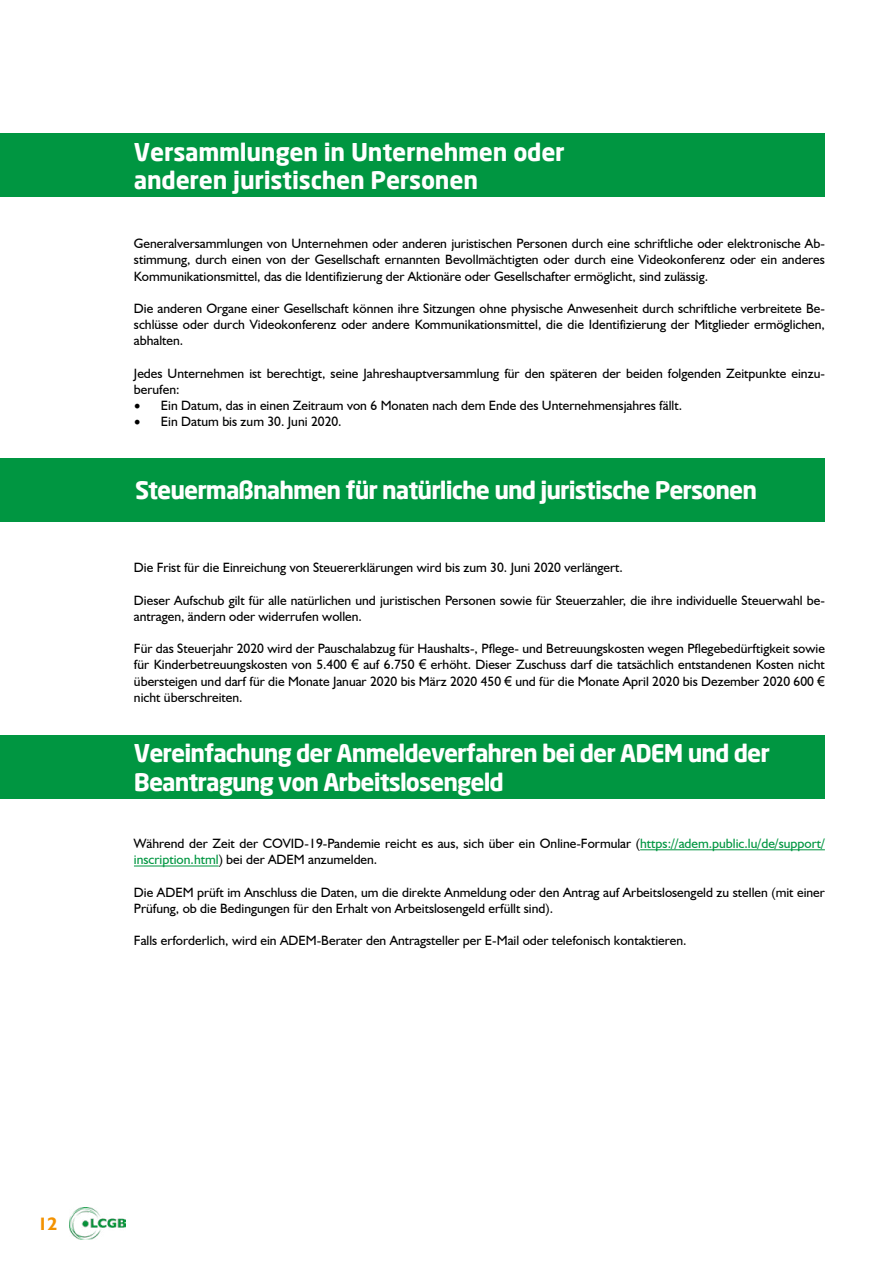
<style>
.page{position:relative;width:893px;height:1263px;background:#fff}
.page>*{position:absolute;margin:0;border:0;box-sizing:border-box;transform-origin:0 0}
.t1{font:700 24px/28.8px "Neo Sans";letter-spacing:-.04em;color:#fff}
.t2{font:700 24px/28.8px "Neo Sans";letter-spacing:-.01em;color:#fff}
.t3{font:700 18px "Humanist 521 BT";color:#f39200}
.t4{font:13.5px/16.2px "Humanist 521 BT";color:#000}
.s1{font-family:"Minion Pro";font-size:18px}
.s2{font-family:"Arial"}
.s3{color:#009641}
</style>
<div class="page">
<img style="left:69px;top:1207px;width:57px;height:33px">
<div style="left:0;top:458px;width:825px;height:63px;background:#009641"></div>
<div style="left:0;top:133px;width:825px;height:64px;background:#009641"></div>
<hr style="left:640px;top:849px;width:185px;height:1px;background:#009641">
<hr style="left:134px;top:865px;width:85px;height:1px;background:#009641">
<div style="left:0;top:735px;width:825px;height:64px;background:#009641"></div>
<h1 class="t2" style="left:134px;top:137px;width:432px">Versammlungen in Unternehmen oder anderen juristischen Personen</h1>
<p class="t4" style="left:134px;top:235px;width:692px;text-align:justify">Generalversammlungen von Unternehmen oder anderen juristischen Personen durch eine schriftliche oder elektronische Ab&shy;stimmung, durch einen von der Gesellschaft ernannten Bevollmächtigten oder durch eine Videokonferenz oder ein anderes Kommunikationsmittel, das die Identifizierung der Aktionäre oder Gesellschafter ermöglicht, sind zulässig.</p>
<p class="t4" style="left:134px;top:300px;width:692px;text-align:justify">Die anderen Organe einer Gesellschaft können ihre Sitzungen ohne physische Anwesenheit durch schriftliche verbreitete Be&shy;schlüsse oder durch Videokonferenz oder andere Kommunikationsmittel, die die Identifizierung der Mitglieder ermöglichen, abhalten.</p>
<p class="t4" style="left:134px;top:365px;width:692px">Jedes Unternehmen ist berechtigt, seine Jahreshauptversammlung für den späteren der beiden folgenden Zeitpunkte einzu&shy;berufen:</p>
<p class="t4" style="left:134px;top:397px;width:550px"><span class="s1">•</span> Ein Datum, das in einen Zeitraum von 6 Monaten nach dem Ende des Unternehmensjahres fällt.</p>
<p class="t4" style="left:134px;top:413px;width:209px"><span class="s1">•</span> Ein Datum bis zum 30. Juni 2020.</p>
<h1 class="t1" style="left:135px;top:475px;width:624px">Steuermaßnahmen für natürliche und juristische Personen</h1>
<p class="t4" style="left:134px;top:559px;width:491px">Die Frist für die Einreichung von Steuererklärungen wird bis zum 30. Juni 2020 verlängert.</p>
<p class="t4" style="left:134px;top:592px;width:692px">Dieser Aufschub gilt für alle natürlichen und juristischen Personen sowie für Steuerzahler, die ihre individuelle Steuerwahl be&shy;antragen, ändern oder widerrufen wollen.</p>
<p class="t4" style="left:134px;top:640px;width:692px;text-align:justify">Für das Steuerjahr 2020 wird der Pauschalabzug für Haushalts-, Pflege- und Betreuungskosten wegen Pflegebedürftigkeit sowie für Kinderbetreuungskosten von 5.400 <span class="s2">€</span> auf 6.750 <span class="s2">€</span> erhöht. Dieser Zuschuss darf die tatsächlich entstandenen Kosten nicht übersteigen und darf für die Monate Januar 2020 bis März 2020 450 <span class="s2">€</span> und für die Monate April 2020 bis Dezember 2020 600 <span class="s2">€ </span>nicht überschreiten.</p>
<h1 class="t1" style="left:134px;top:738px;width:637px">Vereinfachung der Anmeldeverfahren bei der ADEM und der<br>Beantragung von Arbeitslosengeld</h1>
<p class="t4" style="left:134px;top:835px;width:692px">Während der Zeit der COVID-19-Pandemie reicht es aus, sich über ein Online-Formular (<span class="s3">https://adem.public.lu/de/support/ inscription.html</span>) bei der ADEM anzumelden.</p>
<p class="t4" style="left:134px;top:884px;width:692px">Die ADEM prüft im Anschluss die Daten, um die direkte Anmeldung oder den Antrag auf Arbeitslosengeld zu stellen (mit einer<br>Prüfung, ob die Bedingungen für den Erhalt von Arbeitslosengeld erfüllt sind).</p>
<p class="t4" style="left:134px;top:932px;width:554px">Falls erforderlich, wird ein ADEM-Berater den Antragsteller per E-Mail oder telefonisch kontaktieren.</p>
<h2 class="t3" style="left:38px;top:1213px;width:21px">12</h2>
</div>
